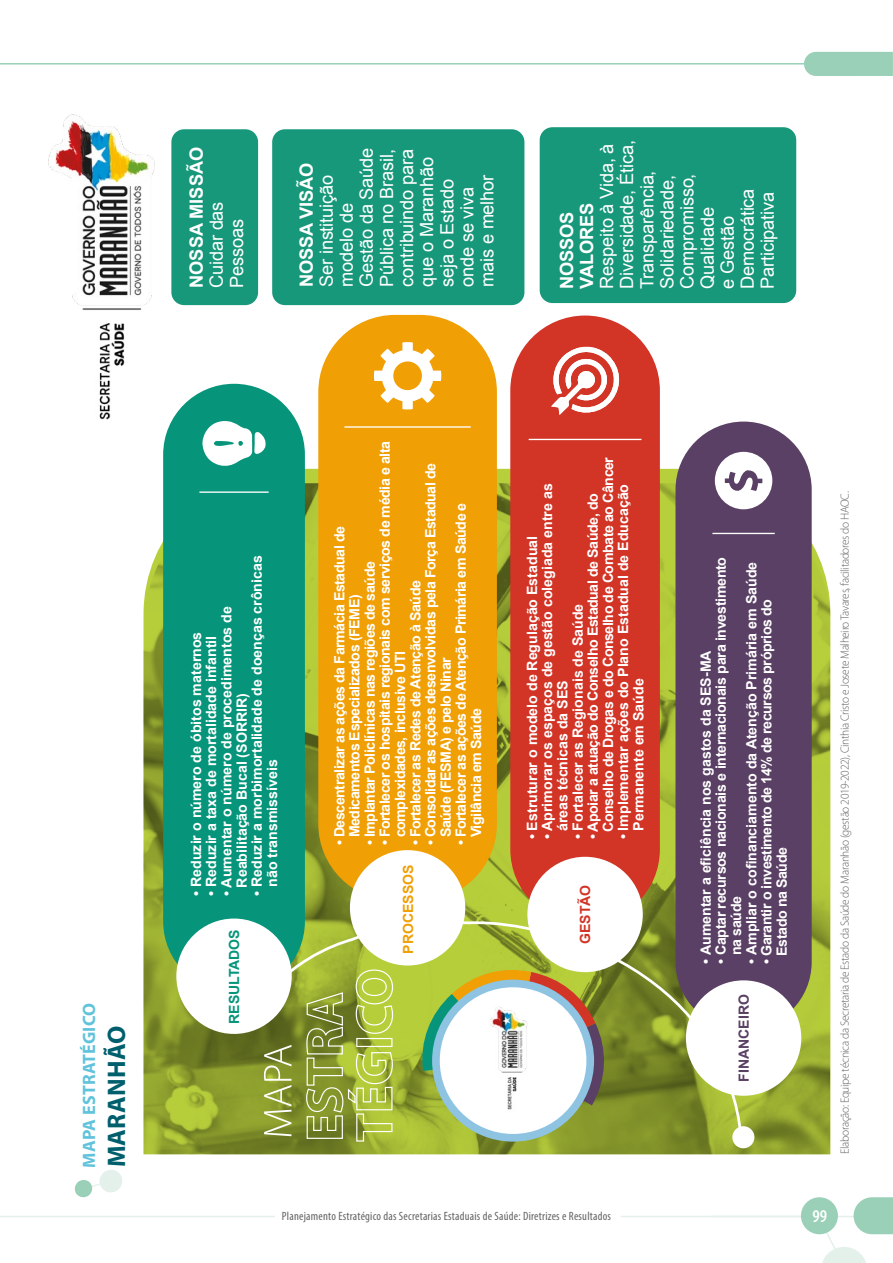
<style>
.page{position:relative;width:893px;height:1263px;background:#fff}
.page>*{position:absolute;margin:0;border:0;box-sizing:border-box;transform-origin:0 0}
.t1{font:700 25.5px "Myriad Pro";letter-spacing:.01em;color:#005f6d}
.t2{font:18.15px/20.1px "Arial";letter-spacing:-.01em;color:#fff}
.t3{font:700 18.15px/20.1px "Arial";letter-spacing:-.01em;color:#fff}
.t4{font:700 18px "Myriad Pro";letter-spacing:.01em;color:#61c3db}
.t5{font:600 condensed 18px "Myriad Pro";color:#fff}
.t6{font:700 14.1px/15.1px "Arial";letter-spacing:-.02em;color:#fff}
.t7{font:700 14.1px/15.1px "Arial";color:#fff}
.t8{font:700 13.95px "Arial";color:#06957a}
.t9{font:700 13.95px "Arial";color:#5a4064}
.t10{font:700 13.95px "Arial";color:#f09f05}
.t11{font:700 13.95px "Arial";color:#d23426}
.t12{font:300 12px "Myriad Pro";letter-spacing:-.03em;color:#646363;scale:.95 1}
.t13{font:condensed 12px "Myriad Pro";letter-spacing:.02em;color:#646363}
</style>
<div class="page">
<hr style="left:0;top:63px;width:893px;height:2px;background:#9ad0b8">
<div style="left:804px;top:52px;width:89px;height:24px;background:#9ad0b8"></div>
<hr style="left:0;top:1216px;width:275px;height:1px;background:#e4f1eb">
<hr style="left:621px;top:1216px;width:187px;height:1px;background:#e4f1eb">
<div style="left:801px;top:1197px;width:37px;height:37px;background:#9ad0b8;border-radius:50%"></div>
<svg style="left:819px;top:1197px;width:74px;height:66px"></svg>
<div style="left:171px;top:129px;width:87px;height:176px;background:#18987b;border-radius:13px"></div>
<div style="left:272px;top:129px;width:252px;height:176px;background:#18987b;border-radius:13px"></div>
<div style="left:540px;top:127px;width:256px;height:176px;background:#18987b;border-radius:13px"></div>
<img style="left:48px;top:114px;width:120px;height:332px">
<svg style="left:144px;top:469px;width:686px;height:685px;background:#9aac3a"></svg>
<svg style="left:261px;top:920px;width:485px;height:228px;background:#93a33a"></svg>
<div style="left:732px;top:1126px;width:22px;height:22px;background:#fff;border-radius:50%"></div>
<svg style="left:420px;top:966px;width:188px;height:139px;background:#969839"></svg>
<div style="left:432px;top:980px;width:162px;height:161px;background:#8ec4e2;border-radius:50%"></div>
<div style="left:440px;top:987px;width:146px;height:147px;background:#fff;border-radius:50%"></div>
<img style="left:490px;top:1006px;width:38px;height:104px">
<div style="left:318px;top:315px;width:179px;height:586px;background:#f09f05;border-radius:77px"></div>
<div style="left:350px;top:850px;width:115px;height:115px;background:#fff;border-radius:50%"></div>
<svg style="left:374px;top:342px;width:67px;height:67px"></svg>
<div style="left:393px;top:361px;width:29px;height:29px;background:#f09f05;border-radius:50%"></div>
<hr style="left:344px;top:426px;width:127px;height:2px;background:#fff">
<div style="left:163px;top:384px;width:142px;height:608px;background:#06957a;border-radius:71px"></div>
<svg style="left:202px;top:421px;width:64px;height:45px"></svg>
<hr style="left:199px;top:491px;width:70px;height:2px;background:#fff">
<div style="left:176px;top:918px;width:116px;height:116px;background:#fff;border-radius:50%"></div>
<div style="left:510px;top:315px;width:150px;height:609px;background:#d23426;border-radius:75px"></div>
<svg style="left:551px;top:346px;width:69px;height:69px"></svg>
<hr style="left:529px;top:439px;width:112px;height:1px;background:#fff">
<div style="left:527px;top:857px;width:116px;height:115px;background:#fff;border-radius:50%"></div>
<div style="left:675px;top:422px;width:137px;height:608px;background:#5a4064;border-radius:68px"></div>
<div style="left:715px;top:452px;width:57px;height:57px;background:#fff;border-radius:50%"></div>
<svg style="left:725px;top:470px;width:37px;height:21px"></svg>
<hr style="left:712px;top:533px;width:63px;height:1px;background:#fff">
<div style="left:686px;top:980px;width:115px;height:116px;background:#fff;border-radius:50%"></div>
<svg style="left:74px;top:1170px;width:48px;height:28px"></svg>
<p class="t4" style="left:79px;top:1167px;width:166px;rotate:-90deg">MAPA ESTRATÉGICO</p>
<h1 class="t1" style="left:102px;top:1167px;width:143px;rotate:-90deg">MARANHÃO</h1>
<p class="t3" style="left:187px;top:288px;width:142px;rotate:-90deg">NOSSA MISSÃO</p>
<p class="t2" style="left:207px;top:288px;width:88px;rotate:-90deg">Cuidar das<br>Pessoas</p>
<p class="t2" style="left:317px;top:287px;width:141px;rotate:-90deg">Ser instituição modelo de<br>Gestão da Saúde<br>Pública no Brasil, contribuindo para que o Maranhão seja o Estado onde se viva mais e melhor</p>
<p class="t3" style="left:297px;top:287px;width:125px;rotate:-90deg">NOSSA VISÃO</p>
<p class="t2" style="left:597px;top:289px;width:150px;rotate:-90deg">Respeito à Vida, à<br>Diversidade, Ética,<br>Transparência,<br>Solidariedade,<br>Compromisso,<br>Qualidade<br>e Gestão<br>Democrática<br>Participativa</p>
<p class="t3" style="left:557px;top:289px;width:87px;rotate:-90deg">NOSSOS<br>VALORES</p>
<p class="t7" style="left:250px;top:887px;width:333px;text-indent:-9px;rotate:-90deg">• Reduzir a morbimortalidade de doenças crônicas não transmissíveis</p>
<p class="t7" style="left:219px;top:887px;width:283px;text-indent:-8px;rotate:-90deg">• Aumentar o número de procedimentos de<br>Reabilitação Bucal (SORRIR)</p>
<p class="t7" style="left:189px;top:896px;width:266px;rotate:-90deg">• Reduzir o número de óbitos maternos</p>
<p class="t7" style="left:204px;top:896px;width:262px;rotate:-90deg">• Reduzir a taxa de mortalidade infantil</p>
<p class="t8" style="left:225px;top:1024px;width:96px;rotate:-90deg">RESULTADOS</p>
<p class="t6" style="left:378px;top:837px;width:398px;text-indent:-8px;rotate:-90deg">• Fortalecer os hospitais regionais com serviços de média e alta complexidades, inclusive UTI</p>
<p class="t6" style="left:423px;top:837px;width:376px;text-indent:-8px;rotate:-90deg">• Consolidar as ações desenvolvidas pela Força Estadual de<br>Saúde (FESMA) e pelo Ninar</p>
<p class="t6" style="left:454px;top:837px;width:336px;text-indent:-8px;rotate:-90deg">• Fortalecer as ações de Atenção Primária em Saúde e<br>Vigilância em Saúde</p>
<p class="t6" style="left:332px;top:837px;width:313px;text-indent:-8px;rotate:-90deg">• Descentralizar as ações da Farmácia Estadual de<br>Medicamentos Especializados (FEME)</p>
<p class="t6" style="left:363px;top:845px;width:286px;rotate:-90deg">• Implantar Policlínicas nas regiões de saúde</p>
<p class="t6" style="left:408px;top:845px;width:267px;rotate:-90deg">• Fortalecer as Redes de Atenção à Saúde</p>
<p class="t10" style="left:399px;top:953px;width:90px;rotate:-90deg">PROCESSOS</p>
<p class="t6" style="left:586px;top:832px;width:377px;text-indent:-8px;rotate:-90deg">• Apoiar a atuação do Conselho Estadual de Saúde, do<br>Conselho de Drogas e do Conselho de Combate ao Câncer</p>
<p class="t7" style="left:540px;top:831px;width:349px;text-indent:-8px;rotate:-90deg">• Aprimorar os espaços de gestão colegiada entre as áreas técnicas da SES</p>
<p class="t7" style="left:616px;top:830px;width:348px;text-indent:-9px;rotate:-90deg">• Implementar ações do Plano Estadual de Educação<br>Permanente em Saúde</p>
<p class="t7" style="left:525px;top:839px;width:305px;rotate:-90deg">• Estruturar o modelo de Regulação Estadual</p>
<p class="t7" style="left:571px;top:839px;width:237px;rotate:-90deg">• Fortalecer as Regionais de Saúde</p>
<p class="t11" style="left:576px;top:944px;width:61px;rotate:-90deg">GESTÃO</p>
<p class="t6" style="left:714px;top:955px;width:400px;text-indent:-8px;rotate:-90deg">• Captar recursos nacionais e internacionais para investimento na saúde</p>
<p class="t7" style="left:744px;top:964px;width:403px;rotate:-90deg">• Ampliar o cofinanciamento da Atenção Primária em Saúde</p>
<p class="t6" style="left:759px;top:956px;width:358px;text-indent:-8px;rotate:-90deg">• Garantir o investimento de 14% de recursos próprios do<br>Estado na Saúde</p>
<p class="t7" style="left:699px;top:964px;width:315px;rotate:-90deg">• Aumentar a eficiência nos gastos da SES-MA</p>
<p class="t9" style="left:734px;top:1082px;width:89px;rotate:-90deg">FINANCEIRO</p>
<p class="t12" style="left:838px;top:1154px;width:699px;rotate:-90deg">Elaboração: Equipe técnica da Secretaria de Estado da Saúde do Maranhão (gestão 2019-2022), Cinthia Cristo e Josete Malheiro Tavares, facilitadores do HAOC.</p>
<p class="t13" style="left:282px;top:1209px;width:331px">Planejamento Estratégico das Secretarias Estaduais de Saúde: Diretrizes e Resultados</p>
<p class="t5" style="left:812px;top:1206px;width:16px">99</p>
</div>
